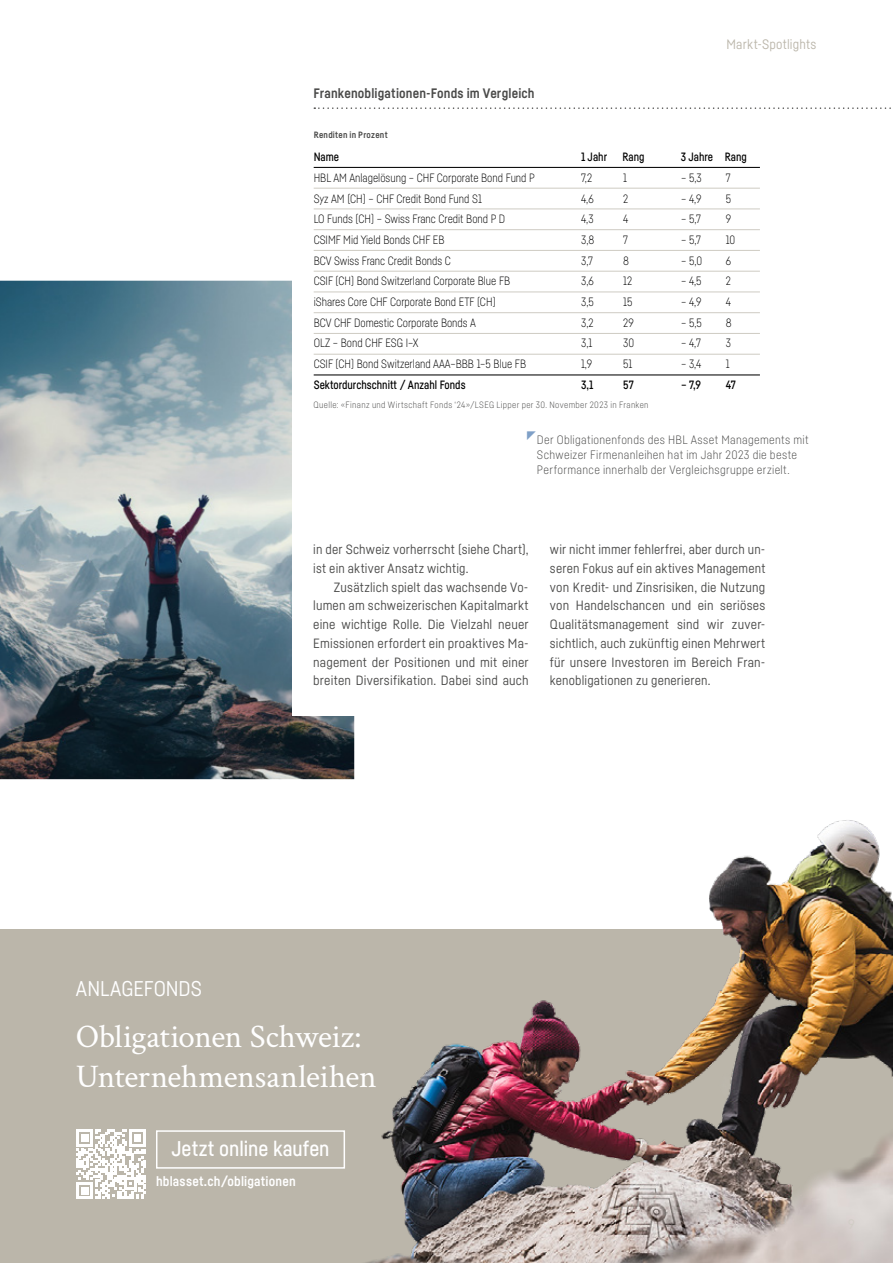
<style>
.page{position:relative;width:893px;height:1263px;background:#fff}
.page>*{position:absolute;margin:0;border:0;box-sizing:border-box;transform-origin:0 0}
.t1{font:33px/39.6px "Crimson Text";letter-spacing:-.01em;color:#fff}
.t2{font:500 21px "Fabrikat";letter-spacing:-.005em;color:#fff}
.t3{font:21px "Fabrikat";color:#fff}
.t4{font:700 13.5px "Fabrikat";letter-spacing:.01em;color:#4a4a49}
.t5{font:700 13.5px "Fabrikat";letter-spacing:.01em;color:#fff}
.t6{font:13.5px "Fabrikat";letter-spacing:.015em;color:#bbb6aa}
.t7{font:13.2px/18.8px "Fabrikat";letter-spacing:.01em;color:#4a4a49;text-align:justify}
.t8{font:300 12px/15px "Fabrikat";letter-spacing:.025em;color:#4a4a49}
.t9{font:300 11.85px/20.7px "Fabrikat";color:#000;scale:.94 1}
.t10{font:500 11.85px "Fabrikat";color:#000;scale:.94 1}
.t11{font:300 9px "Fabrikat";letter-spacing:.035em;color:#4a4a49}
.t12{font:700 9px "Fabrikat";letter-spacing:.025em;color:#4a4a49}
</style>
<div class="page">
<img style="left:0;top:281px;width:354px;height:498px">
<div style="left:292px;top:132px;width:491px;height:470px;background:#fff"></div>
<div style="left:0;top:929px;width:893px;height:334px;background:#bbb6aa"></div>
<div style="left:156px;top:1130px;width:189px;height:39px;border:2px solid #fff"></div>
<svg style="left:76px;top:1129px;width:70px;height:70px"></svg>
<img style="left:339px;top:820px;width:554px;height:443px">
<div style="left:292px;top:520px;width:237px;height:195px;background:#fff"></div>
<hr style="left:314px;top:167px;width:446px;height:1px;background:#000">
<hr style="left:314px;top:375px;width:446px;height:1px;background:#000">
<hr style="left:314px;top:354px;width:446px;height:1px;background:#d0cdc5">
<hr style="left:314px;top:333px;width:446px;height:1px;background:#d0cdc5">
<hr style="left:314px;top:312px;width:446px;height:1px;background:#d0cdc5">
<hr style="left:314px;top:292px;width:446px;height:1px;background:#d0cdc5">
<hr style="left:314px;top:271px;width:446px;height:1px;background:#d0cdc5">
<hr style="left:314px;top:250px;width:446px;height:1px;background:#d0cdc5">
<hr style="left:314px;top:229px;width:446px;height:1px;background:#d0cdc5">
<hr style="left:314px;top:209px;width:446px;height:1px;background:#d0cdc5">
<hr style="left:314px;top:188px;width:446px;height:1px;background:#d0cdc5">
<svg style="left:314px;top:107px;width:577px;height:2px"></svg>
<p class="t4" style="left:314px;top:85px;width:223px">Frankenobligationen-Fonds im Vergleich</p>
<p class="t12" style="left:314px;top:130px;width:75px">Renditen in Prozent</p>
<p class="t6" style="left:726px;top:36px;width:91px">Markt-Spotlights</p>
<p class="t10" style="left:314px;top:150px;width:29px">Name</p>
<p class="t10" style="left:581px;top:150px;width:29px">1 Jahr</p>
<p class="t10" style="left:622px;top:150px;width:25px">Rang</p>
<p class="t10" style="left:681px;top:150px;width:72px">3 Jahre Rang</p>
<p class="t9" style="left:314px;top:167px;width:237px">HBL AM Anlagelösung – CHF Corporate Bond Fund P</p>
<p class="t9" style="left:581px;top:167px;width:16px">7,2<br>4,6<br>4,3<br>3,8<br>3,7<br>3,6<br>3,5<br>3,2<br>3,1<br>1,9</p>
<p class="t10" style="left:581px;top:377px;width:15px">3,1</p>
<p class="t9" style="left:314px;top:188px;width:181px">Syz AM (CH) – CHF Credit Bond Fund S1</p>
<p class="t9" style="left:314px;top:209px;width:205px">LO Funds (CH) – Swiss Franc Credit Bond P D</p>
<p class="t9" style="left:314px;top:229px;width:141px">CSIMF Mid Yield Bonds CHF EB</p>
<p class="t9" style="left:314px;top:271px;width:211px">CSIF (CH) Bond Switzerland Corporate Blue FB</p>
<p class="t9" style="left:314px;top:250px;width:148px">BCV Swiss Franc Credit Bonds C</p>
<p class="t9" style="left:314px;top:291px;width:195px">iShares Core CHF Corporate Bond ETF (CH)</p>
<p class="t9" style="left:314px;top:312px;width:174px">BCV CHF Domestic Corporate Bonds A</p>
<p class="t9" style="left:314px;top:353px;width:227px">CSIF (CH) Bond Switzerland AAA–BBB 1–5 Blue FB</p>
<p class="t9" style="left:314px;top:332px;width:113px">OLZ – Bond CHF ESG I–X</p>
<p class="t10" style="left:314px;top:377px;width:163px">Sektordurchschnitt / Anzahl Fonds</p>
<p class="t9" style="left:623px;top:167px;width:13px">1<br>2<br>4<br>7<br>8<br>12<br>15<br>29<br>30<br>51</p>
<p class="t10" style="left:623px;top:377px;width:13px">57</p>
<p class="t11" style="left:314px;top:400px;width:337px">Quelle: «Finanz und Wirtschaft Fonds ‘24»/LSEG Lipper per 30. November 2023 in Franken</p>
<p class="t9" style="left:681px;top:167px;width:23px">– 5,3</p>
<p class="t9" style="left:681px;top:188px;width:23px">– 4,9</p>
<p class="t9" style="left:681px;top:209px;width:23px">– 5,7</p>
<p class="t9" style="left:681px;top:229px;width:23px">– 5,7</p>
<p class="t9" style="left:681px;top:250px;width:24px">– 5,0</p>
<p class="t9" style="left:681px;top:271px;width:23px">– 4,5</p>
<p class="t9" style="left:681px;top:291px;width:23px">– 4,9</p>
<p class="t9" style="left:681px;top:312px;width:24px">– 5,5</p>
<p class="t9" style="left:681px;top:332px;width:22px">– 4,7</p>
<p class="t9" style="left:681px;top:353px;width:23px">– 3,4</p>
<p class="t10" style="left:681px;top:377px;width:23px">– 7,9</p>
<p class="t9" style="left:726px;top:167px;width:12px">7<br>5<br>9<br>10<br>6<br>2<br>4<br>8<br>3<br>1</p>
<p class="t10" style="left:726px;top:377px;width:12px">47</p>
<p class="t8" style="left:537px;top:432px;width:273px">Der Obligationenfonds des HBL Asset Managements mit<br>Schweizer Firmenanleihen hat im Jahr 2023 die beste<br>Performance innerhalb der Vergleichsgruppe erzielt.</p>
<p class="t7" style="left:313px;top:540px;width:217px">in der Schweiz vorherrscht (siehe Chart), ist ein aktiver Ansatz wichtig.</p>
<p class="t7" style="left:313px;top:577px;width:217px;text-indent:21px">Zusätzlich spielt das wachsende Vo&shy;lumen am schweizerischen Kapitalmarkt eine wichtige Rolle. Die Vielzahl neuer Emissionen erfordert ein proaktives Ma&shy;nagement der Positionen und mit einer breiten Diversifikation. Dabei sind auch</p>
<p class="t7" style="left:550px;top:540px;width:217px">wir nicht immer fehlerfrei, aber durch un&shy;seren Fokus auf ein aktives Management von Kredit- und Zinsrisiken, die Nutzung von Handelschancen und ein seriöses Qualitätsmanagement sind wir zuver&shy;sichtlich, auch zukünftig einen Mehrwert für unsere Investoren im Bereich Fran&shy;kenobligationen zu generieren.</p>
<h2 class="t3" style="left:76px;top:976px;width:128px">ANLAGEFONDS</h2>
<h1 class="t1" style="left:76px;top:1015px;width:302px">Obligationen Schweiz:<br>Unternehmensanleihen</h1>
<h2 class="t2" style="left:171px;top:1136px;width:160px">Jetzt online kaufen</h2>
<p class="t5" style="left:156px;top:1173px;width:141px">hblasset.ch/obligationen</p>
</div>
